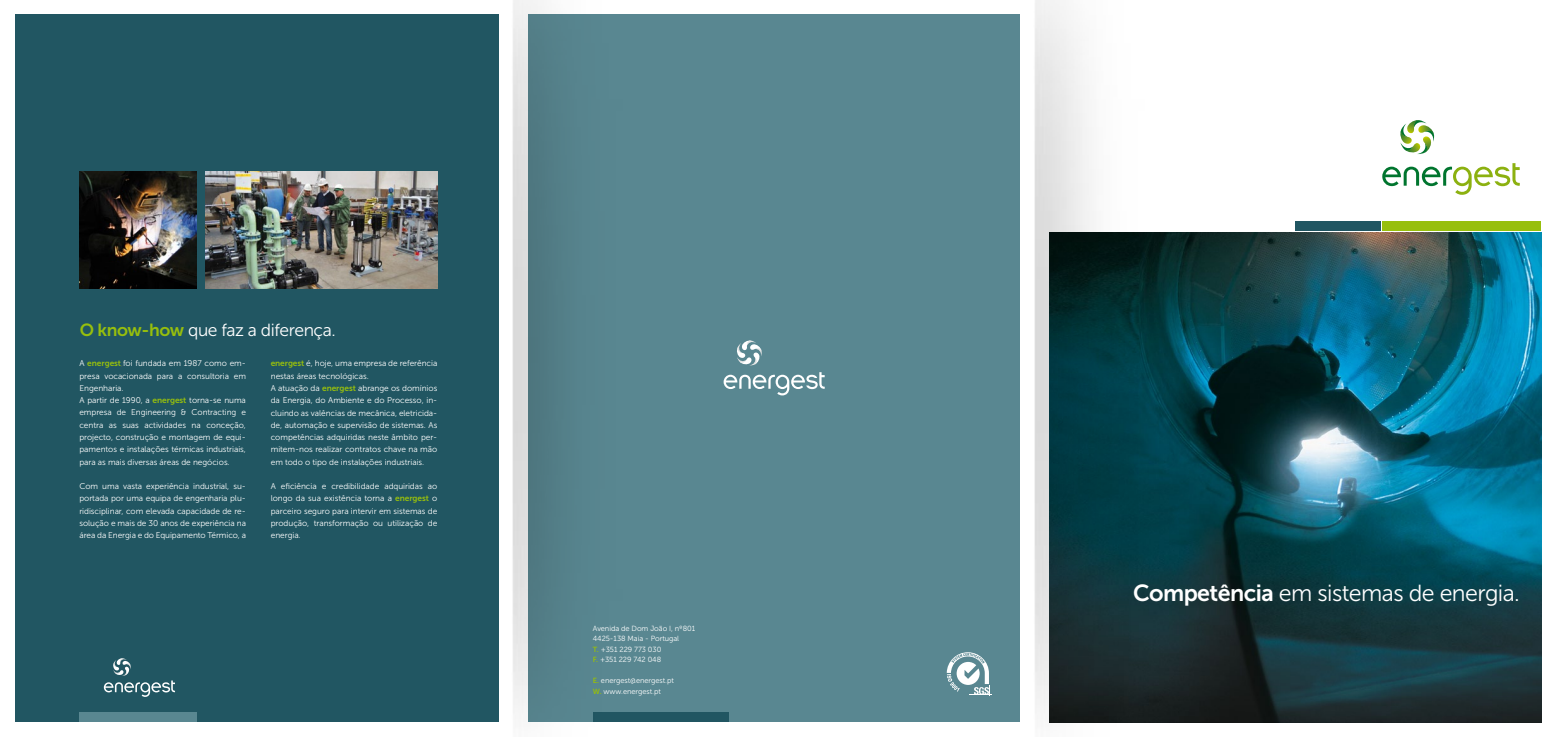
<style>
.page{position:relative;width:1556px;height:737px;background:#fff}
.page>*{position:absolute;margin:0;border:0;box-sizing:border-box;transform-origin:0 0}
.t1{font:23.19px "Museo Sans 300";letter-spacing:-.025em;color:#fff}
.t2{font:17.5px "Museo Sans 300";letter-spacing:-.025em;color:#fff}
.t3{font:8.31px/12.2px "Museo Sans 300";letter-spacing:-.005em;color:#fff}
.t4{font:7.44px/10.5px "Museo Sans 300";letter-spacing:-.005em;color:#fff}
.s1{font-family:"Museo Sans 700";color:#97bf0d}
.s2{color:#5d6970}
.s3{font-family:"Museo Sans 700"}
</style>
<div class="page">
<div style="left:15px;top:15px;width:483px;height:707px;background:#215662"></div>
<div style="left:1382px;top:221px;width:158px;height:10px;background:#97bf0d"></div>
<div style="left:1294px;top:221px;width:86px;height:10px;background:#215662"></div>
<div style="left:528px;top:15px;width:491px;height:707px;background:#598791"></div>
<img style="left:1151px;top:232px;width:389px;height:490px">
<img style="left:80px;top:172px;width:117px;height:116px">
<img style="left:206px;top:172px;width:231px;height:116px">
<div style="left:79px;top:712px;width:118px;height:10px;background:#598791"></div>
<div style="left:592px;top:712px;width:136px;height:10px;background:#215662"></div>
<svg style="left:946px;top:652px;width:45px;height:44px"></svg>
<svg style="left:1400px;top:120px;width:34px;height:34px"></svg>
<svg style="left:1382px;top:163px;width:137px;height:32px"></svg>
<svg style="left:737px;top:340px;width:25px;height:25px"></svg>
<svg style="left:723px;top:372px;width:101px;height:23px"></svg>
<svg style="left:104px;top:658px;width:71px;height:39px"></svg>
<img style="left:512px;top:0;width:148px;height:722px">
<img style="left:1034px;top:0;width:117px;height:723px">
<h2 class="t2" style="left:80px;top:320px;width:257px"><span class="s1">O know-how</span> que faz a diferença.</h2>
<p class="t3" style="left:79px;top:357px;width:168px">A <span class="s1">energest</span><span class="s2">,</span>foi fundada em 1987 como em&shy;presa vocacionada para a consultoria em Engenharia.<br>A partir de 1990, a <span class="s1">energest</span> torna-se numa empresa de Engineering &amp; Contracting e centra as suas actividades na conceção, projecto, construção e montagem de equi&shy;pamentos e instalações térmicas industriais, para as mais diversas áreas de negócios.</p>
<p class="t3" style="left:79px;top:480px;width:168px;text-align:justify">Com uma vasta experiência industrial, su&shy;portada por uma equipa de engenharia plu&shy;ridisciplinar, com elevada capacidade de re&shy;solução e mais de 30 anos de experiência na área da Energia e do Equipamento Térmico, a</p>
<p class="t3" style="left:271px;top:357px;width:168px"><span class="s1">energest</span> é, hoje, uma empresa de referência nestas áreas tecnológicas.<br>A atuação da <span class="s1">energest</span> abrange os domínios da Energia, do Ambiente e do Processo, in&shy;cluindo as valências de mecânica, eletricida&shy;de, automação e supervisão de sistemas. As competências adquiridas neste âmbito per&shy;mitem-nos realizar contratos chave na mão em todo o tipo de instalações industriais.</p>
<p class="t3" style="left:271px;top:480px;width:168px;text-align:justify">A eficiência e credibilidade adquiridas ao longo da sua existência torna a <span class="s1">energest</span> o parceiro seguro para intervir em sistemas de produção, transformação ou utilização de energia.</p>
<p class="t4" style="left:593px;top:623px;width:104px">Avenida de Dom João I, nº801<br>4425-138 Maia - Portugal<br><span class="s1">T.</span> +351 229 773 030<br><span class="s1">F.</span> +351 229 742 048</p>
<p class="t4" style="left:593px;top:675px;width:83px"><span class="s1">E.</span> energest@energest.pt<br><span class="s1">W.</span> www.energest.pt</p>
<h1 class="t1" style="left:1133px;top:581px;width:388px"><span class="s3">Competência</span> em sistemas de energia.</h1>
</div>
